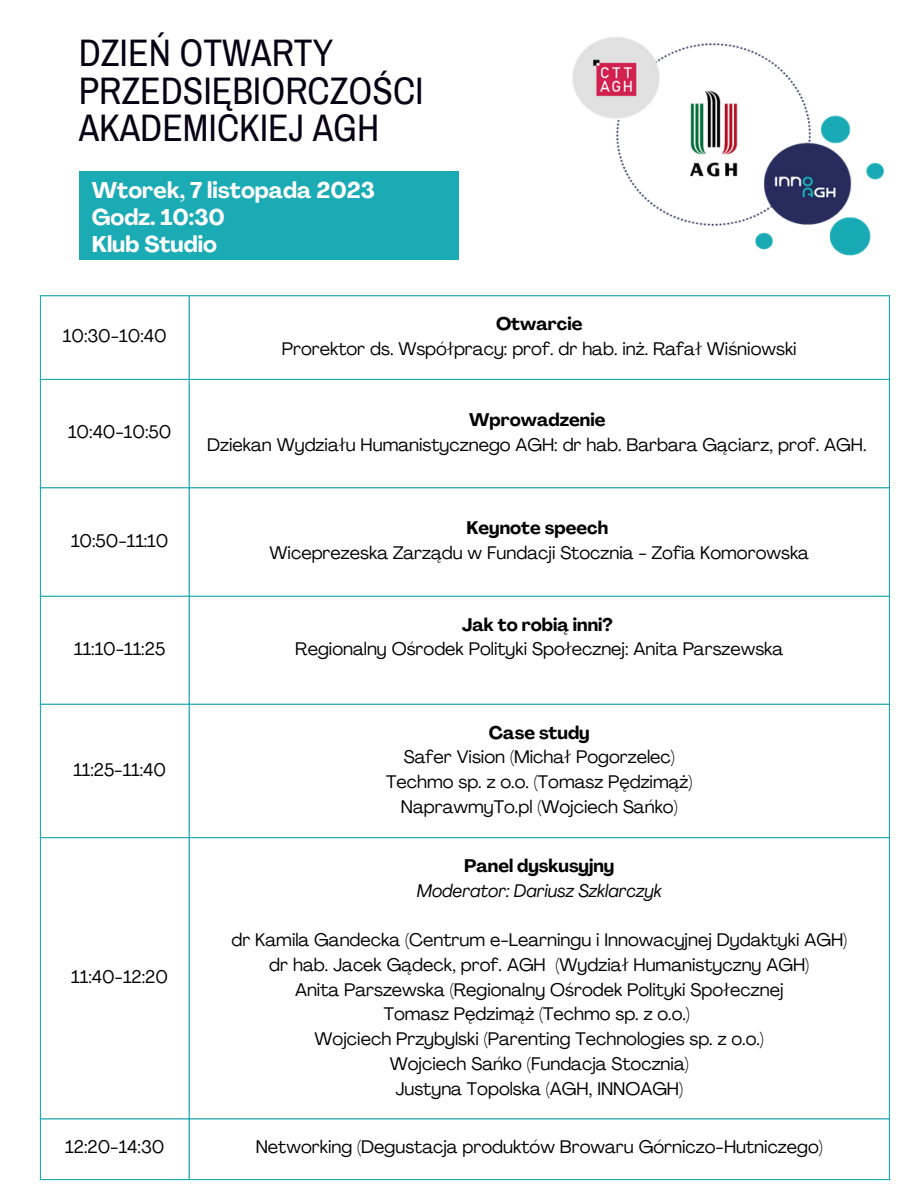
<style>
.page{position:relative;width:918px;height:1188px;background:#fff}
.page>*{position:absolute;margin:0;border:0;box-sizing:border-box;transform-origin:0 0}
.t1{font:37.5px/37.2px "Archivo Narrow";color:#070114}
.t2{font:700 22.5px "Agrandir";color:#fff}
.t3{font:18px "Agrandir";color:#000}
.t4{font:700 18px "Agrandir";color:#000}
.t5{font:italic 18px "Agrandir";color:#000}
</style>
<div class="page">
<div style="left:79px;top:171px;width:379px;height:89px;background:#1aabb5"></div>
<img style="left:572px;top:37px;width:313px;height:219px">
<hr style="left:40px;top:296px;width:1px;height:883px;background:#1aabb5">
<hr style="left:189px;top:296px;width:1px;height:883px;background:#1aabb5">
<hr style="left:889px;top:296px;width:1px;height:883px;background:#1aabb5">
<hr style="left:40px;top:295px;width:850px;height:1px;background:#1aabb5">
<hr style="left:40px;top:379px;width:850px;height:1px;background:#1aabb5">
<hr style="left:40px;top:487px;width:850px;height:1px;background:#1aabb5">
<hr style="left:40px;top:596px;width:850px;height:1px;background:#1aabb5">
<hr style="left:40px;top:704px;width:850px;height:1px;background:#1aabb5">
<hr style="left:40px;top:837px;width:850px;height:1px;background:#1aabb5">
<hr style="left:40px;top:1118px;width:850px;height:1px;background:#1aabb5">
<hr style="left:40px;top:1179px;width:850px;height:1px;background:#1aabb5">
<p class="t1" style="left:79px;top:35px;width:347px">DZIEŃ OTWARTY<br>PRZEDSIĘBIORCZOŚCI<br>AKADEMICKIEJ AGH</p>
<p class="t2" style="left:92px;top:181px;width:285px">Wtorek, 7 listopada 2023</p>
<p class="t2" style="left:92px;top:208px;width:135px">Godz. 10:30</p>
<p class="t2" style="left:92px;top:235px;width:127px">Klub Studio</p>
<p class="t3" style="left:63px;top:329px;width:105px">10:30-10:40</p>
<p class="t3" style="left:68px;top:425px;width:105px">10:40-10:50</p>
<p class="t3" style="left:71px;top:533px;width:99px">10:50-11:10</p>
<p class="t3" style="left:74px;top:642px;width:92px">11:10-11:25</p>
<p class="t3" style="left:73px;top:762px;width:94px">11:25-11:40</p>
<p class="t3" style="left:71px;top:970px;width:98px">11:40-12:20</p>
<p class="t4" style="left:496px;top:317px;width:88px">Otwarcie</p>
<p class="t3" style="left:282px;top:341px;width:516px">Prorektor ds. Współpracy: prof. dr hab. inż. Rafał Wiśniowski</p>
<p class="t4" style="left:469px;top:413px;width:138px">Wprowadzenie</p>
<p class="t3" style="left:207px;top:437px;width:661px">Dziekan Wydziału Humanistycznego AGH: dr hab. Barbara Gąciarz, prof. AGH.</p>
<p class="t4" style="left:466px;top:521px;width:143px">Keynote speech</p>
<p class="t3" style="left:270px;top:546px;width:541px">Wiceprezeska Zarządu w Fundacji Stocznia - Zofia Komorowska</p>
<p class="t4" style="left:462px;top:617px;width:152px">Jak to robią inni?</p>
<p class="t3" style="left:295px;top:642px;width:490px">Regionalny Ośrodek Polityki Społecznej: Anita Parszewska</p>
<p class="t4" style="left:489px;top:725px;width:102px">Case study</p>
<p class="t3" style="left:404px;top:750px;width:273px">Safer Vision (Michał Pogorzelec)</p>
<p class="t3" style="left:386px;top:775px;width:308px">Techmo sp. z o.o. (Tomasz Pędzimąż)</p>
<p class="t3" style="left:401px;top:799px;width:278px">NaprawmyTo.pl (Wojciech Sańko)</p>
<p class="t4" style="left:464px;top:858px;width:152px">Panel dyskusyjny</p>
<p class="t5" style="left:417px;top:883px;width:246px">Moderator: Dariusz Szklarczyk</p>
<p class="t3" style="left:231px;top:933px;width:617px">dr Kamila Gandecka (Centrum e-Learningu i Innowacyjnej Dydaktyki AGH)</p>
<p class="t3" style="left:269px;top:957px;width:541px">dr hab. Jacek Gądeck, prof. AGH (Wydział Humanistyczny AGH)</p>
<p class="t3" style="left:295px;top:982px;width:490px">Anita Parszewska (Regionalny Ośrodek Polityki Społecznej</p>
<p class="t3" style="left:384px;top:1007px;width:308px">Tomasz Pędzimąż (Techmo sp. z o.o.)</p>
<p class="t3" style="left:315px;top:1032px;width:451px">Wojciech Przybylski (Parenting Technologies sp. z o.o.)</p>
<p class="t3" style="left:390px;top:1056px;width:300px">Wojciech Sańko (Fundacja Stocznia)</p>
<p class="t3" style="left:395px;top:1081px;width:289px">Justyna Topolska (AGH, INNOAGH)</p>
<p class="t3" style="left:65px;top:1140px;width:101px">12:20-14:30</p>
<p class="t3" style="left:256px;top:1140px;width:569px">Networking (Degustacja produktów Browaru Górniczo-Hutniczego)</p>
</div>
